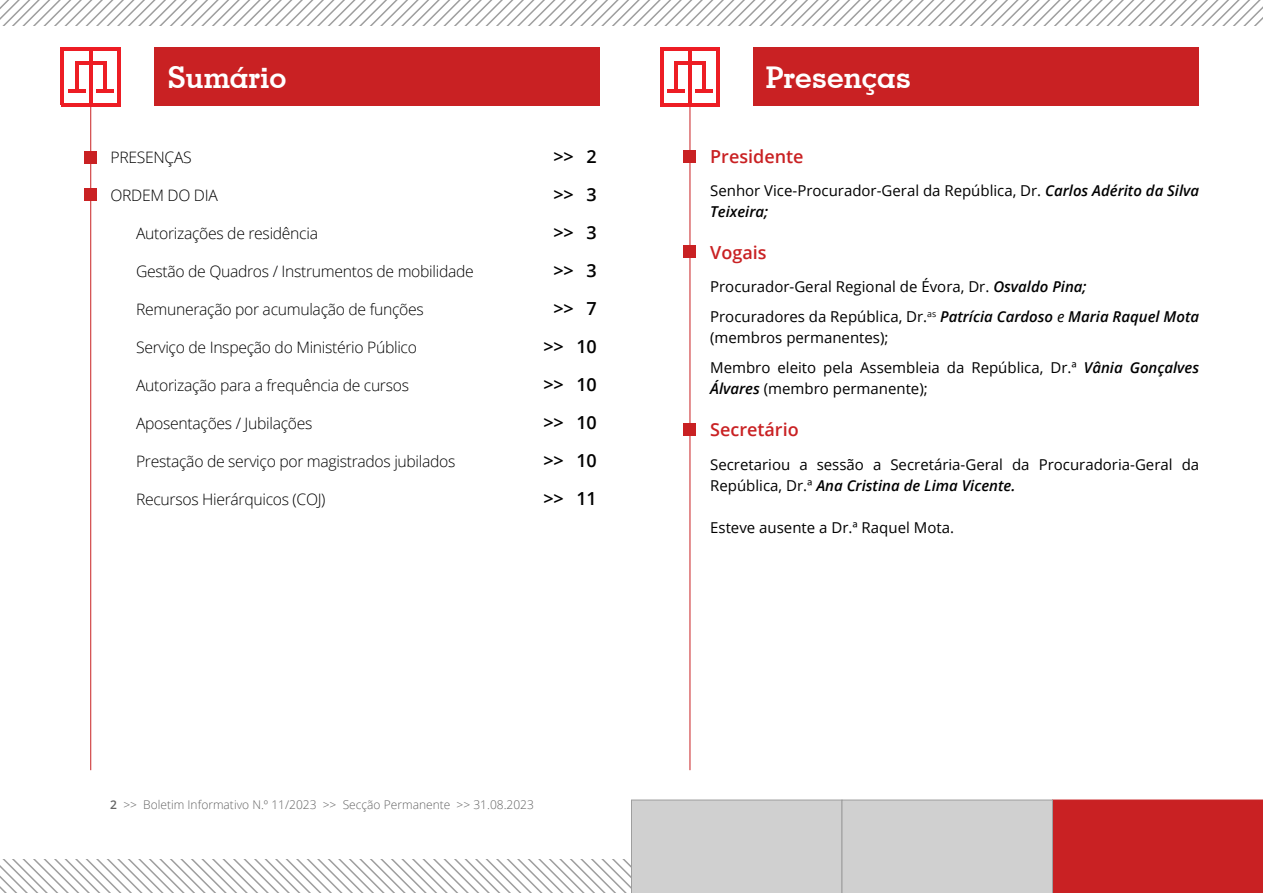
<style>
.page{position:relative;width:1263px;height:893px;background:#fff}
.page>*{position:absolute;margin:0;border:0;box-sizing:border-box;transform-origin:0 0}
.t1{font:700 30px "Geometric Slab 703 BT";color:#fff}
.t2{font:600 18px "Open Sans";letter-spacing:-.02em;color:#000}
.t3{font:600 18px "Open Sans";color:#c92123}
.t4{font:300 15.75px "Open Sans";letter-spacing:-.02em;color:#000}
.t5{font:15px/21px "Open Sans";color:#000}
.t6{font:300 12px "Open Sans";color:#646464}
.s1{font-weight:600}
.s2{font-weight:600;font-style:italic}
.s3{font-style:italic}
</style>
<div class="page">
<hr style="left:90px;top:104px;width:1px;height:666px;background:#c92123">
<hr style="left:75px;top:61px;width:3px;height:31px;background:#ed1d24">
<hr style="left:61px;top:47px;width:3px;height:58px;background:#ed1d24">
<hr style="left:117px;top:49px;width:3px;height:56px;background:#ed1d24">
<hr style="left:61px;top:103px;width:59px;height:4px;background:#ed1d24">
<hr style="left:61px;top:47px;width:59px;height:4px;background:#ed1d24">
<hr style="left:89px;top:48px;width:3px;height:56px;background:#ed1d24">
<hr style="left:68px;top:89px;width:17px;height:4px;background:#ed1d24">
<hr style="left:103px;top:61px;width:3px;height:31px;background:#ed1d24">
<hr style="left:75px;top:61px;width:31px;height:4px;background:#ed1d24">
<hr style="left:96px;top:89px;width:18px;height:4px;background:#ed1d24">
<hr style="left:690px;top:104px;width:1px;height:666px;background:#c92123">
<hr style="left:674px;top:61px;width:3px;height:31px;background:#ed1d24">
<hr style="left:660px;top:47px;width:3px;height:58px;background:#ed1d24">
<hr style="left:716px;top:49px;width:3px;height:56px;background:#ed1d24">
<hr style="left:660px;top:103px;width:59px;height:4px;background:#ed1d24">
<hr style="left:660px;top:47px;width:59px;height:4px;background:#ed1d24">
<hr style="left:688px;top:48px;width:3px;height:56px;background:#ed1d24">
<hr style="left:667px;top:89px;width:18px;height:4px;background:#ed1d24">
<hr style="left:702px;top:61px;width:3px;height:31px;background:#ed1d24">
<hr style="left:674px;top:61px;width:31px;height:4px;background:#ed1d24">
<hr style="left:695px;top:89px;width:18px;height:4px;background:#ed1d24">
<svg style="left:0;top:800px;width:1263px;height:93px"></svg>
<svg style="left:0;top:0;width:1263px;height:26px"></svg>
<div style="left:753px;top:48px;width:445px;height:58px;background:#c92123"></div>
<div style="left:154px;top:47px;width:446px;height:59px;background:#c92123"></div>
<div style="left:684px;top:245px;width:12px;height:13px;background:#c92123"></div>
<div style="left:683px;top:423px;width:13px;height:13px;background:#c92123"></div>
<div style="left:84px;top:151px;width:13px;height:12px;background:#c92123"></div>
<div style="left:684px;top:150px;width:12px;height:13px;background:#c92123"></div>
<div style="left:84px;top:188px;width:13px;height:13px;background:#c92123"></div>
<h1 class="t1" style="left:167px;top:59px;width:121px">Sumário</h1>
<h1 class="t1" style="left:766px;top:59px;width:147px">Presenças</h1>
<p class="t4" style="left:111px;top:146px;width:78px">Presenças</p>
<p class="t2" style="left:554px;top:144px;width:45px">&gt;&gt; 2</p>
<p class="t4" style="left:111px;top:184px;width:104px">ORDEM DO DIA</p>
<p class="t2" style="left:554px;top:182px;width:45px">&gt;&gt; 3</p>
<p class="t4" style="left:136px;top:222px;width:183px">Autorizações de residência</p>
<p class="t2" style="left:554px;top:220px;width:45px">&gt;&gt; 3</p>
<p class="t4" style="left:136px;top:260px;width:339px">Gestão de Quadros / Instrumentos de mobilidade</p>
<p class="t2" style="left:554px;top:258px;width:45px">&gt;&gt; 3</p>
<p class="t4" style="left:136px;top:298px;width:289px">Remuneração por acumulação de funções</p>
<p class="t2" style="left:554px;top:296px;width:45px">&gt;&gt; 7</p>
<p class="t4" style="left:136px;top:336px;width:282px">Serviço de Inspeção do Ministério Público</p>
<p class="t2" style="left:544px;top:334px;width:54px">&gt;&gt; 10</p>
<p class="t4" style="left:136px;top:374px;width:274px">Autorização para a frequência de cursos</p>
<p class="t2" style="left:544px;top:372px;width:54px">&gt;&gt; 10</p>
<p class="t4" style="left:136px;top:412px;width:178px">Aposentações / Jubilações</p>
<p class="t2" style="left:544px;top:410px;width:54px">&gt;&gt; 10</p>
<p class="t4" style="left:136px;top:450px;width:321px">Prestação de serviço por magistrados jubilados</p>
<p class="t2" style="left:544px;top:448px;width:54px">&gt;&gt; 10</p>
<p class="t4" style="left:136px;top:488px;width:191px">Recursos Hierárquicos (COJ)</p>
<p class="t2" style="left:544px;top:486px;width:54px">&gt;&gt; 11</p>
<p class="t6" style="left:110px;top:796px;width:425px"><span class="s1">2</span> &gt;&gt; Boletim Informativo N.º 11/2023 &gt;&gt; Secção Permanente &gt;&gt; 31.08.2023</p>
<p class="t3" style="left:710px;top:144px;width:95px">Presidente</p>
<p class="t5" style="left:710px;top:180px;width:490px">Senhor Vice-Procurador-Geral da República, Dr. <span class="s2">Carlos Adérito da Silva<br>Teixeira;</span></p>
<p class="t3" style="left:710px;top:240px;width:58px">Vogais</p>
<p class="t5" style="left:710px;top:272px;width:490px;line-height:29.5px">Procurador-Geral Regional de Évora, Dr. <span class="s2">Osvaldo Pina;<br></span>Procuradores da República, Dr.<sup>as</sup> <span class="s2">Patrícia Cardoso</span> <span class="s3">e</span> <span class="s2">Maria Raquel Mota</span></p>
<p class="t5" style="left:710px;top:322px;width:491px;line-height:29.5px">(membros permanentes);<br>Membro eleito pela Assembleia da República, Dr.ª <span class="s2">Vânia Gonçalves</span></p>
<p class="t5" style="left:710px;top:377px;width:219px"><span class="s2">Álvares</span> (membro permanente);</p>
<p class="t3" style="left:710px;top:417px;width:90px">Secretário</p>
<p class="t5" style="left:710px;top:454px;width:490px">Secretariou a sessão a Secretária-Geral da Procuradoria-Geral da<br>República, Dr.ª <span class="s2">Ana Cristina de Lima Vicente.</span></p>
<p class="t5" style="left:710px;top:517px;width:245px">Esteve ausente a Dr.ª Raquel Mota.</p>
</div>
